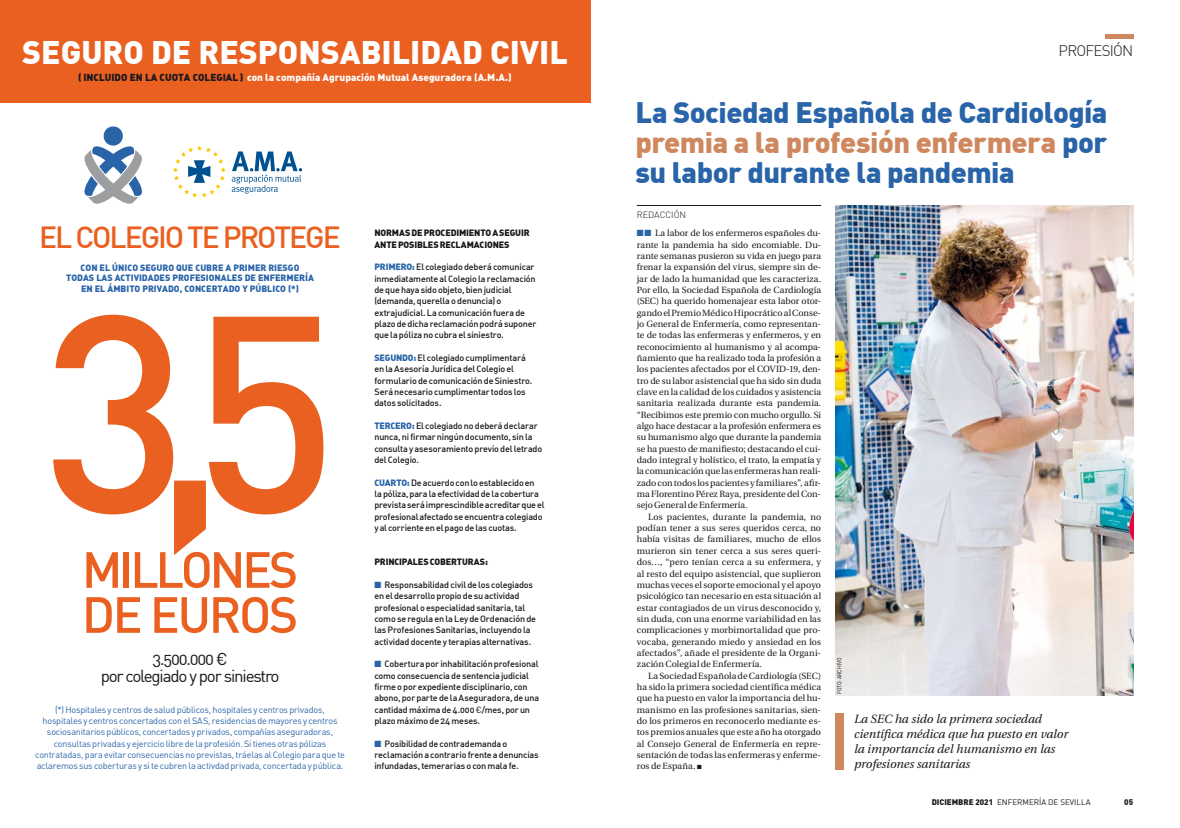
<style>
.page{position:relative;width:1180px;height:828px;background:#fff}
.page>*{position:absolute;margin:0;border:0;box-sizing:border-box;transform-origin:0 0}
.t1{font:500 275px "DIN";color:#e96021}
.t2{font:500 50px/45px "DIN";letter-spacing:-.07em;color:#e96021}
.t3{font:900 32px "DIN";color:#fff}
.t4{font:500 30px "DIN";letter-spacing:-.07em;color:#e96021}
.t5{font:900 29px/30px "DIN";letter-spacing:-.02em;color:#2964a9;text-align:justify}
.t6{font:17px "DIN";letter-spacing:-.07em;color:#1a171c}
.t7{font:17px "DIN Alternate";letter-spacing:-.07em;color:#1a171c}
.t8{font:300 15px "DIN";letter-spacing:-.05em;color:#1a171c}
.t9{font:italic 12px/15px "Utopia";color:#1a171c}
.t10{font:900 10px "DIN Alternate";color:#fff}
.t11{font:9px/11.3px "Utopia";color:#1a171c;text-align:justify}
.t12{font:500 9px/11.3px "DIN Alternate";letter-spacing:-.02em;color:#1a171c}
.t13{font:9px/11.3px "DIN Alternate";letter-spacing:-.02em;color:#2964a9;text-align:center}
.t14{font:900 9px/10.8px "DIN Alternate";color:#2964a9;text-align:center}
.t15{font:900 9px/11.3px "DIN Alternate";letter-spacing:-.02em;color:#1a171c}
.t16{font:300 9px "DIN";color:#1a171c}
.t17{font:8px "DIN";color:#1a171c}
.t18{font:900 8px "DIN";color:#1a171c}
.t19{font:6px "DIN";letter-spacing:-.015em;color:#1a171c;scale:.9 1}
.s1{color:#1a171c}
.s2{font-family:"DIN"}
.s3{font-weight:900;color:#2964a9}
.s4{color:#2964a9}
.s5{font-family:"DIN";font-weight:400}
.s6{color:#cf875e}
.s7{font-weight:900}
</style>
<div class="page">
<div style="left:0;top:0;width:590px;height:102px;background:#e96021"></div>
<svg style="left:84px;top:126px;width:58px;height:78px"></svg>
<svg style="left:232px;top:151px;width:70px;height:43px"></svg>
<svg style="left:173px;top:146px;width:52px;height:51px"></svg>
<hr style="left:636px;top:205px;width:185px;height:1px;background:#1a171c">
<img style="left:835px;top:205px;width:297px;height:491px">
<div style="left:835px;top:713px;width:8px;height:57px;background:#cf875e"></div>
<hr style="left:1104px;top:34px;width:28px;height:4px;background:#cf875e">
<h3 class="t3" style="left:22px;top:31px;width:547px">SEGURO DE RESPONSABILIDAD CIVIL</h3>
<p class="t10" style="left:78px;top:71px;width:435px"><span class="s1">( INCLUIDO EN LA CUOTA COLEGIAL )</span> con la compañía Agrupación Mutual Aseguradora (A.M.A.)</p>
<h3 class="t4" style="left:39px;top:218px;width:303px">EL COLEGIO TE PROTEGE</h3>
<p class="t14" style="left:66px;top:261px;width:249px">CON EL ÚNICO SEGURO QUE CUBRE A PRIMER RIESGO<br>TODAS LAS ACTIVIDADES PROFESIONALES DE ENFERMERÍA<br>EN EL ÁMBITO PRIVADO, CONCERTADO Y PÚBLICO (*)</p>
<h1 class="t1" style="left:42px;top:237px;width:298px">3,5</h1>
<h2 class="t2" style="left:82px;top:545px;width:218px">MILLONES<br>DE EUROS</h2>
<h3 class="t7" style="left:152px;top:648px;width:77px">3.500.000 <span class="s2">€</span></h3>
<h3 class="t6" style="left:101px;top:665px;width:180px">por colegiado y por siniestro</h3>
<p class="t13" style="left:35px;top:703px;width:311px">(*) Hospitales y centros de salud públicos, hospitales y centros privados, hospitales y centros concertados con el SAS, residencias de mayores y centros sociosanitarios públicos, concertados y privados, compañías aseguradoras, consultas privadas y ejercicio libre de la profesión. Si tienes otras pólizas contratadas, para evitar consecuencias no previstas, tráelas al Colegio para que te aclaremos sus coberturas y si te cubren la activdad privada, concertada y pública.</p>
<p class="t15" style="left:374px;top:227px;width:157px">NORMAS DE PROCEDIMIENTO A SEGUIR<br>ANTE POSIBLES RECLAMACIONES</p>
<p class="t12" style="left:374px;top:261px;width:163px"><span class="s3">PRIMERO:</span> El colegiado deberá comunicar inmediatamente al Colegio la reclamación de que haya sido objeto, bien judicial (demanda, querella o denuncia) o extrajudicial. La comunicación fuera de plazo de dicha reclamación podrá suponer que la póliza no cubra el siniestro.</p>
<p class="t12" style="left:374px;top:352px;width:159px"><span class="s3">SEGUNDO:</span> El colegiado cumplimentará en la Asesoría Jurídica del Colegio el formulario de comunicación de Siniestro.<br>Será necesario cumplimentar todos los datos solicitados.</p>
<p class="t12" style="left:374px;top:420px;width:169px"><span class="s3">TERCERO:</span> El colegiado no deberá declarar nunca, ni firmar ningún documento, sin la consulta y asesoramiento previo del letrado del Colegio.</p>
<p class="t12" style="left:374px;top:476px;width:172px"><span class="s3">CUARTO:</span> De acuerdo con lo establecido en<br>la póliza, para la efectividad de la cobertura prevista será imprescindible acreditar que el profesional afectado se encuentra colegiado y al corriente en el pago de las cuotas.</p>
<p class="t15" style="left:374px;top:556px;width:115px">PRINCIPALES COBERTURAS:</p>
<p class="t12" style="left:374px;top:578px;width:163px"><span class="s4">■</span> Responsabilidad civil de los colegiados en el desarrollo propio de su actividad profesional o especialidad sanitaria, tal como se regula en la Ley de Ordenación de las Profesiones Sanitarias, incluyendo la actividad docente y terapias alternativas.</p>
<p class="t12" style="left:374px;top:658px;width:166px"><span class="s4">■</span> Cobertura por inhabilitación profesional como consecuencia de sentencia judicial firme o por expediente disciplinario, con abono, por parte de la Aseguradora, de una cantidad máxima de 4.000 <span class="s5">€</span>/mes, por un plazo máximo de 24 meses.</p>
<p class="t12" style="left:374px;top:737px;width:166px"><span class="s4">■</span> Posibilidad de contrademanda o reclamación a contrario frente a denuncias infundadas, temerarias o con mala fe.</p>
<h3 class="t8" style="left:1058px;top:42px;width:76px">PROFESIÓN</h3>
<h3 class="t5" style="left:635px;top:96px;width:473px">La Sociedad Española de Cardiología <span class="s6">premia a la profesión enfermera</span> por su labor durante la pandemia</h3>
<p class="t16" style="left:636px;top:209px;width:51px">REDACCIÓN</p>
<p class="t11" style="left:636px;top:228px;width:186px"><span class="s4">■■</span> La labor de los enfermeros españoles du&shy;rante la pandemia ha sido encomiable. Du&shy;rante semanas pusieron su vida en juego para frenar la expansión del virus, siempre sin de&shy;jar de lado la humanidad que les caracteriza.<br>Por ello, la Sociedad Española de Cardiología (SEC) ha querido homenajear esta labor otor&shy;gando el Premio Médico Hipocrático al Conse&shy;jo General de Enfermería, como representan&shy;te de todas las enfermeras y enfermeros, y en reconocimiento al humanismo y al acompa&shy;ñamiento que ha realizado toda la profesión a los pacientes afectados por el COVID-19, den&shy;tro de su labor asistencial que ha sido sin duda clave en la calidad de los cuidados y asistencia sanitaria realizada durante esta pandemia. “Recibimos este premio con mucho orgullo. Si algo hace destacar a la profesión enfermera es su humanismo algo que durante la pandemia se ha puesto de manifiesto; destacando el cui&shy;dado integral y holístico, el trato, la empatía y la comunicación que las enfermeras han reali&shy;zado con todos los pacientes y familiares”, afir&shy;ma Florentino Pérez Raya, presidente del Con&shy;sejo General de Enfermería.</p>
<p class="t11" style="left:636px;top:511px;width:186px;text-indent:11px">Los pacientes, durante la pandemia, no podían tener a sus seres queridos cerca, no había visitas de familiares, mucho de ellos murieron sin tener cerca a sus seres queri&shy;dos…, “pero tenían cerca a su enfermera, y al resto del equipo asistencial, que suplieron muchas veces el soporte emocional y el apoyo psicológico tan necesario en esta situación al estar contagiados de un virus desconocido y, sin duda, con una enorme variabilidad en las complicaciones y morbimortalidad que pro&shy;vocaba, generando miedo y ansiedad en los afectados”, añade el presidente de la Organi&shy;zación Colegial de Enfermería.</p>
<p class="t11" style="left:636px;top:670px;width:186px;text-indent:11px">La Sociedad Española de Cardiología (SEC) ha sido la primera sociedad científica médica que ha puesto en valor la importancia del hu&shy;manismo en las profesiones sanitarias, sien&shy;do los primeros en reconocerlo mediante es&shy;tos premios anuales que este año ha otorgado al Consejo General de Enfermería en repre&shy;sentación de todas las enfermeras y enferme&shy;ros de España. ■</p>
<p class="t19" style="left:835px;top:694px;width:42px;rotate:-90deg">FOTO: ARCHIVO</p>
<h3 class="t9" style="left:853px;top:711px;width:215px">La SEC ha sido la primera sociedad científica médica que ha puesto en valor la importancia del humanismo en las profesiones sanitarias</h3>
<p class="t17" style="left:931px;top:797px;width:160px"><span class="s7">DICIEMBRE 2021</span> ENFERMERÍA DE SEVILLA</p>
<p class="t18" style="left:1124px;top:797px;width:10px">05</p>
</div>
